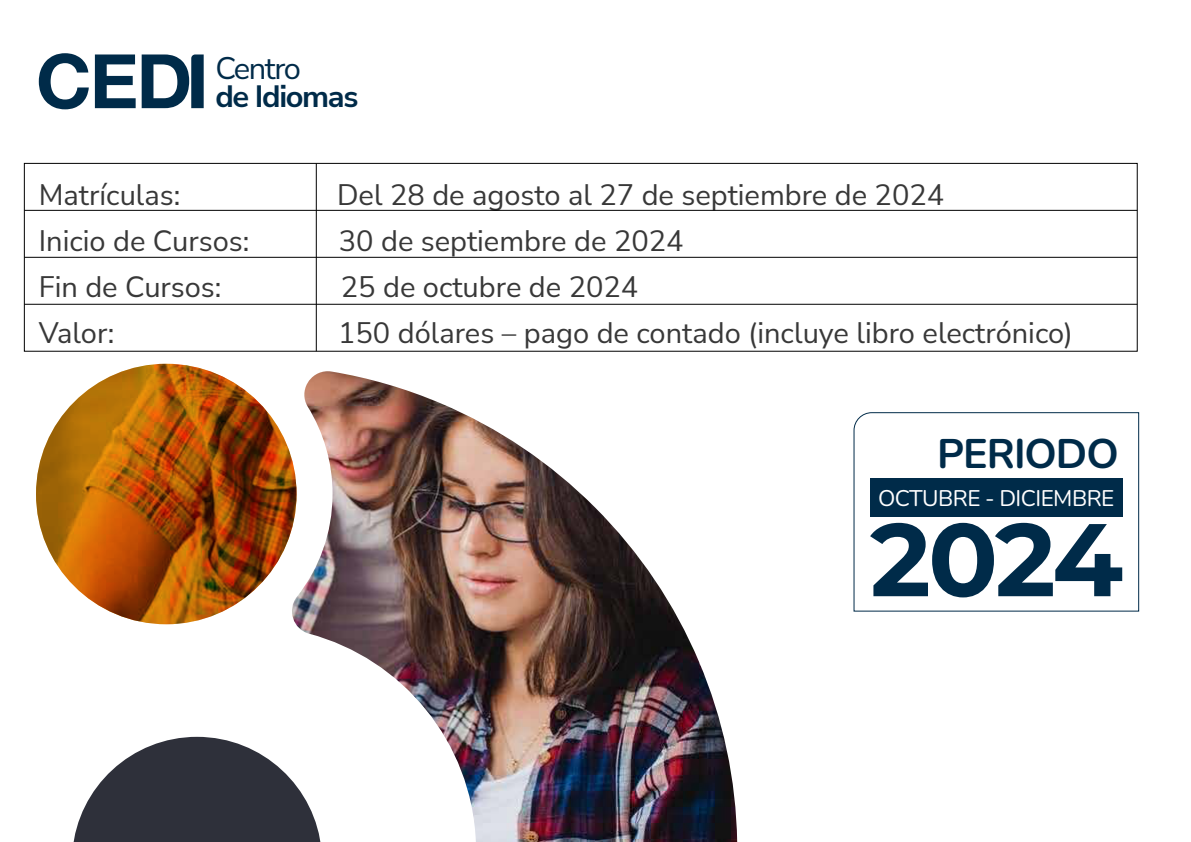
<style>
.page{position:relative;width:1191px;height:842px;background:#fff}
.page>*{position:absolute;margin:0;border:0;box-sizing:border-box;transform-origin:0 0}
.t1{font:700 103.1px "Montserrat";color:#002b49}
.t2{font:700 41.2px "Nunito";letter-spacing:-.025em;color:#002b49}
.t3{font:700 30.8px "Nunito Sans";letter-spacing:-.045em;color:#002b49}
.t4{font:30.8px "Nunito Sans";letter-spacing:-.045em;color:#002b49}
.t5{font:29px "Nunito Sans";color:#383838}
.t6{font:22.5px "Nunito";letter-spacing:-.025em;color:#fff}
</style>
<div class="page">
<img style="left:36px;top:364px;width:701px;height:478px">
<svg style="left:36px;top:364px;width:260px;height:260px;background:#a75205"></svg>
<svg style="left:72px;top:737px;width:249px;height:105px"></svg>
<svg style="left:39px;top:53px;width:50px;height:56px"></svg>
<svg style="left:95px;top:54px;width:41px;height:54px"></svg>
<svg style="left:142px;top:54px;width:62px;height:54px"></svg>
<div style="left:24px;top:163px;width:1113px;height:189px;border:1px solid #000"></div>
<hr style="left:24px;top:304px;width:1113px;height:1px;background:#000">
<hr style="left:24px;top:257px;width:1113px;height:1px;background:#000">
<hr style="left:24px;top:210px;width:1113px;height:1px;background:#000">
<hr style="left:316px;top:163px;width:1px;height:188px;background:#000">
<svg style="left:853px;top:412px;width:286px;height:200px"></svg>
<p class="t4" style="left:215px;top:48px;width:87px">Centro</p>
<p class="t3" style="left:215px;top:76px;width:145px">de Idiomas</p>
<p class="t5" style="left:39px;top:176px;width:143px">Matrículas:</p>
<p class="t5" style="left:337px;top:176px;width:608px">Del 28 de agosto al 27 de septiembre de 2024</p>
<p class="t5" style="left:39px;top:222px;width:212px">Inicio de Cursos:</p>
<p class="t5" style="left:339px;top:222px;width:346px">30 de septiembre de 2024</p>
<p class="t5" style="left:39px;top:268px;width:184px">Fin de Cursos:</p>
<p class="t5" style="left:341px;top:268px;width:299px">25 de octubre de 2024</p>
<p class="t5" style="left:39px;top:314px;width:77px">Valor:</p>
<p class="t5" style="left:338px;top:314px;width:736px">150 dólares – pago de contado (incluye libro electrónico)</p>
<h2 class="t2" style="left:937px;top:426px;width:183px">PERIODO</h2>
<p class="t6" style="left:878px;top:484px;width:238px">OCTUBRE - DICIEMBRE</p>
<h1 class="t1" style="left:870px;top:485px;width:255px">2024</h1>
</div>
